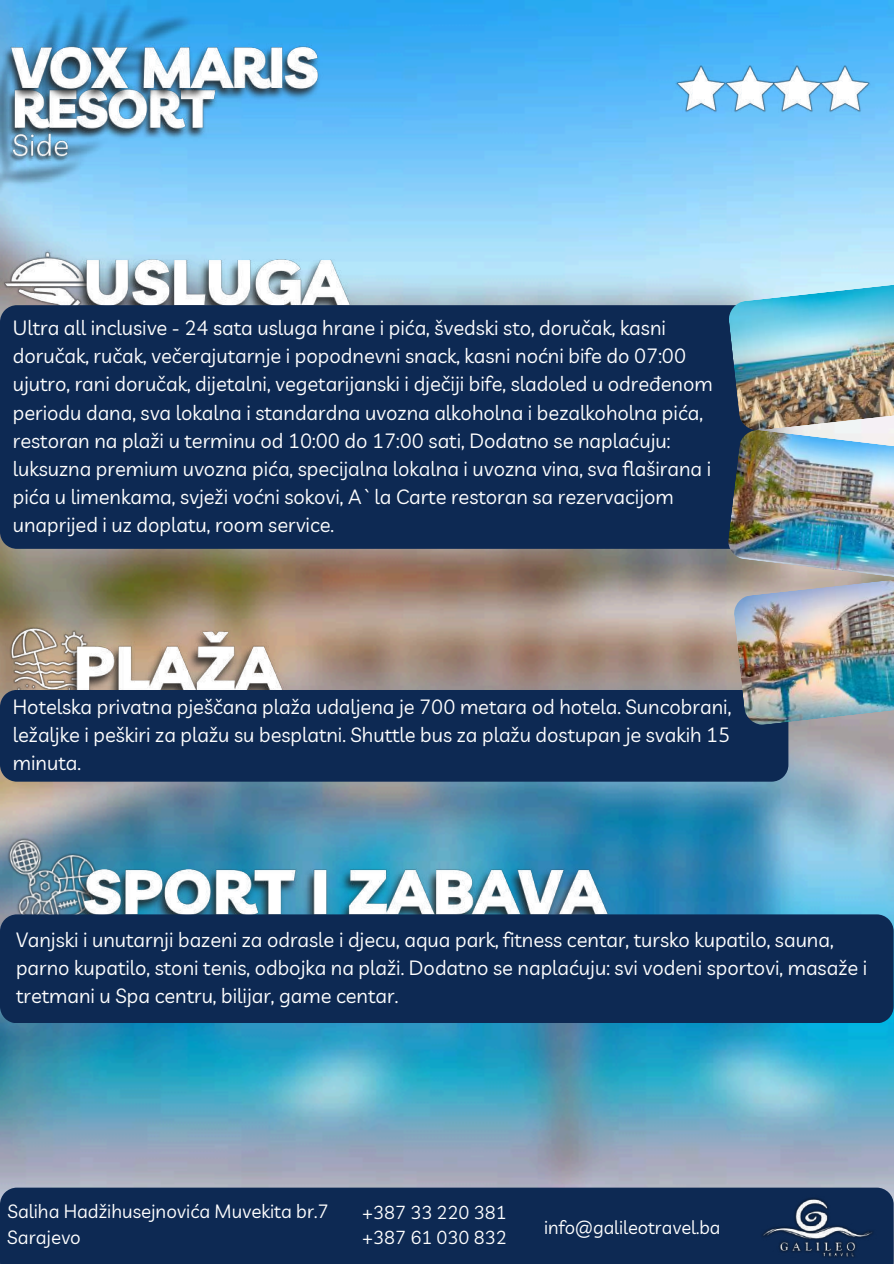
<style>
.page{position:relative;width:894px;height:1264px;background:#fff}
.page>*{position:absolute;margin:0;border:0;box-sizing:border-box;transform-origin:0 0}
.t1{font:20.1px/28.2px "Livvic";color:#fff}
.t2{font:18.75px/25.5px "Livvic";color:#fff}
.t3{font:18.3px/25.5px "Livvic";color:#fff}
</style>
<div class="page">
<img style="left:0;top:0;width:893px;height:1187px">
<div style="left:0;top:1187px;width:893px;height:76px;background:#0d2953"></div>
<img style="left:755px;top:1194px;width:124px;height:65px">
<img style="left:5px;top:620px;width:85px;height:70px">
<img style="left:61px;top:624px;width:230px;height:66px">
<div style="left:0;top:690px;width:788px;height:91px;background:#0d2953"></div>
<img style="left:0;top:827px;width:106px;height:87px">
<img style="left:67px;top:851px;width:549px;height:63px">
<div style="left:0;top:914px;width:893px;height:109px;background:#0d2953"></div>
<img style="left:0;top:250px;width:71px;height:55px">
<img style="left:71px;top:242px;width:288px;height:63px">
<div style="left:0;top:305px;width:727px;height:244px;background:#0d2953"></div>
<img style="left:727px;top:431px;width:166px;height:148px">
<img style="left:727px;top:282px;width:166px;height:149px">
<img style="left:732px;top:577px;width:161px;height:148px">
<img style="left:774px;top:66px;width:45px;height:46px">
<img style="left:819px;top:66px;width:50px;height:46px">
<img style="left:0;top:0;width:195px;height:224px">
<img style="left:2px;top:104px;width:220px;height:39px">
<img style="left:0;top:32px;width:324px;height:72px">
<img style="left:5px;top:126px;width:67px;height:39px">
<img style="left:675px;top:66px;width:99px;height:46px">
<p class="t1" style="left:13px;top:313px;width:701px">Ultra all inclusive - 24 sata usluga hrane i pića, švedski sto, doručak, kasni doručak, ručak, večerajutarnje i popodnevni snack, kasni noćni bife do 07:00 ujutro, rani doručak, dijetalni, vegetarijanski i dječiji bife, sladoled u određenom periodu dana, sva lokalna i standardna uvozna alkoholna i bezalkoholna pića, restoran na plaži u terminu od 10:00 do 17:00 sati, Dodatno se naplaćuju: luksuzna premium uvozna pića, specijalna lokalna i uvozna vina, sva flaširana i pića u limenkama, svježi voćni sokovi, A`la Carte restoran sa rezervacijom unaprijed i uz doplatu, room service.</p>
<p class="t1" style="left:13px;top:692px;width:719px;text-align:justify">Hotelska privatna pješčana plaža udaljena je 700 metara od hotela. Suncobrani, ležaljke i peškiri za plažu su besplatni. Shuttle bus za plažu dostupan je svakih 15 minuta.</p>
<p class="t1" style="left:16px;top:924px;width:852px">Vanjski i unutarnji bazeni za odrasle i djecu, aqua park, fitness centar, tursko kupatilo, sauna, parno kupatilo, stoni tenis, odbojka na plaži. Dodatno se naplaćuju: svi vodeni sportovi, masaže i tretmani u Spa centru, bilijar, game centar.</p>
<p class="t2" style="left:7px;top:1198px;width:323px">Saliha Hadžihusejnovića Muvekita br.7<br>Sarajevo</p>
<p class="t3" style="left:362px;top:1198px;width:146px">+387 33 220 381 +387 61 030 832</p>
<p class="t3" style="left:544px;top:1213px;width:178px">info@galileotravel.ba</p>
</div>
